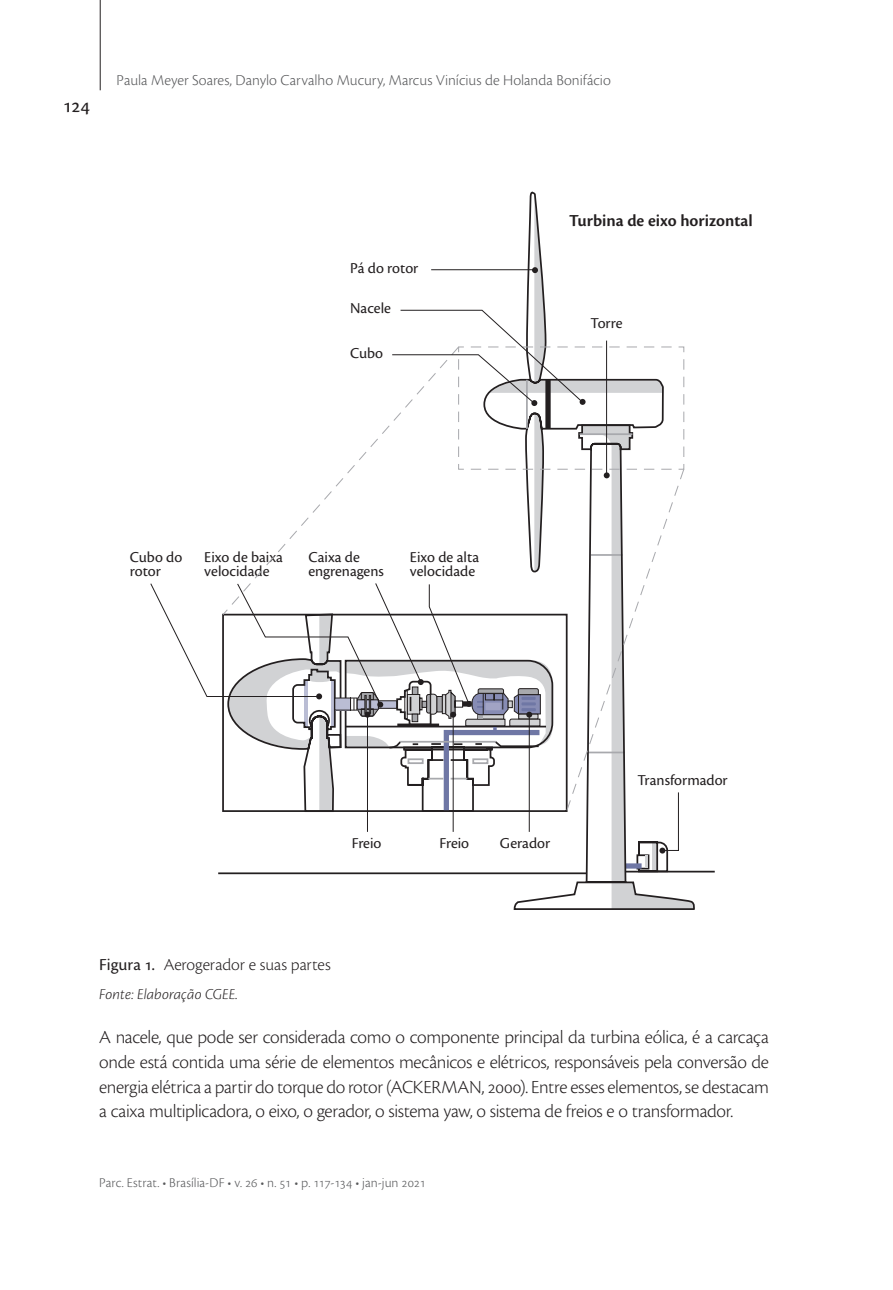
<style>
.page{position:relative;width:893px;height:1290px;background:#fff}
.page>*{position:absolute;margin:0;border:0;box-sizing:border-box;transform-origin:0 0}
.t1{font:21px "Cronos Pro";color:#231f20}
.t2{font:300 19.25px/24.5px "Cronos Pro";letter-spacing:-.02em;color:#231f20;text-align:justify}
.t3{font:300 17.5px "Cronos Pro";letter-spacing:-.005em;color:#231f20}
.t4{font:600 17.5px "Cronos Pro";color:#231f20}
.t5{font:15.75px/14px "Cronos Pro";color:#231f20}
.t6{font:300 15.75px "Cronos Pro";color:#57585a}
.t7{font:italic 300 15.75px "Cronos Pro";letter-spacing:.005em;color:#231f20}
.t8{font:300 14px "Cronos Pro";color:#57585a}
.s1{font-weight:400}
</style>
<div class="page">
<hr style="left:100px;top:0;width:1px;height:90px;background:#231f20">
<svg style="left:228px;top:195px;width:467px;height:714px"></svg>
<svg style="left:150px;top:269px;width:529px;height:582px"></svg>
<p class="t1" style="left:63px;top:94px;width:29px">124</p>
<p class="t6" style="left:117px;top:71px;width:496px">Paula Meyer Soares, Danylo Carvalho Mucury, Marcus Vinícius de Holanda Bonifácio</p>
<p class="t5" style="left:350px;top:261px;width:70px">Pá do rotor</p>
<p class="t5" style="left:350px;top:301px;width:42px">Nacele</p>
<p class="t5" style="left:350px;top:346px;width:35px">Cubo</p>
<p class="t4" style="left:569px;top:210px;width:185px">Turbina de eixo horizontal</p>
<p class="t5" style="left:591px;top:316px;width:33px">Torre</p>
<p class="t5" style="left:130px;top:550px;width:54px">Cubo do rotor</p>
<p class="t5" style="left:204px;top:550px;width:80px">Eixo de baixa velocidade</p>
<p class="t5" style="left:308px;top:550px;width:77px">Caixa de engrenagens</p>
<p class="t5" style="left:410px;top:550px;width:71px">Eixo de alta velocidade</p>
<p class="t5" style="left:352px;top:836px;width:31px">Freio</p>
<p class="t5" style="left:439px;top:836px;width:31px">Freio</p>
<p class="t5" style="left:500px;top:836px;width:52px">Gerador</p>
<p class="t5" style="left:637px;top:773px;width:92px">Transformador</p>
<p class="t3" style="left:99px;top:954px;width:233px"><span class="s1">Figura 1.</span> Aerogerador e suas partes</p>
<p class="t7" style="left:99px;top:985px;width:140px">Fonte: Elaboração CGEE.</p>
<p class="t2" style="left:99px;top:1025px;width:671px">A nacele, que pode ser considerada como o componente principal da turbina eólica, é a carcaça onde está contida uma série de elementos mecânicos e elétricos, responsáveis pela conversão de energia elétrica a partir do torque do rotor (ACKERMAN, 2000). Entre esses elementos, se destacam a caixa multiplicadora, o eixo, o gerador, o sistema yaw, o sistema de freios e o transformador.</p>
<p class="t8" style="left:99px;top:1174px;width:328px">Parc. Estrat. • Brasília-DF • v. 26 • n. 51 • p. 117-134 • jan-jun 2021</p>
</div>
